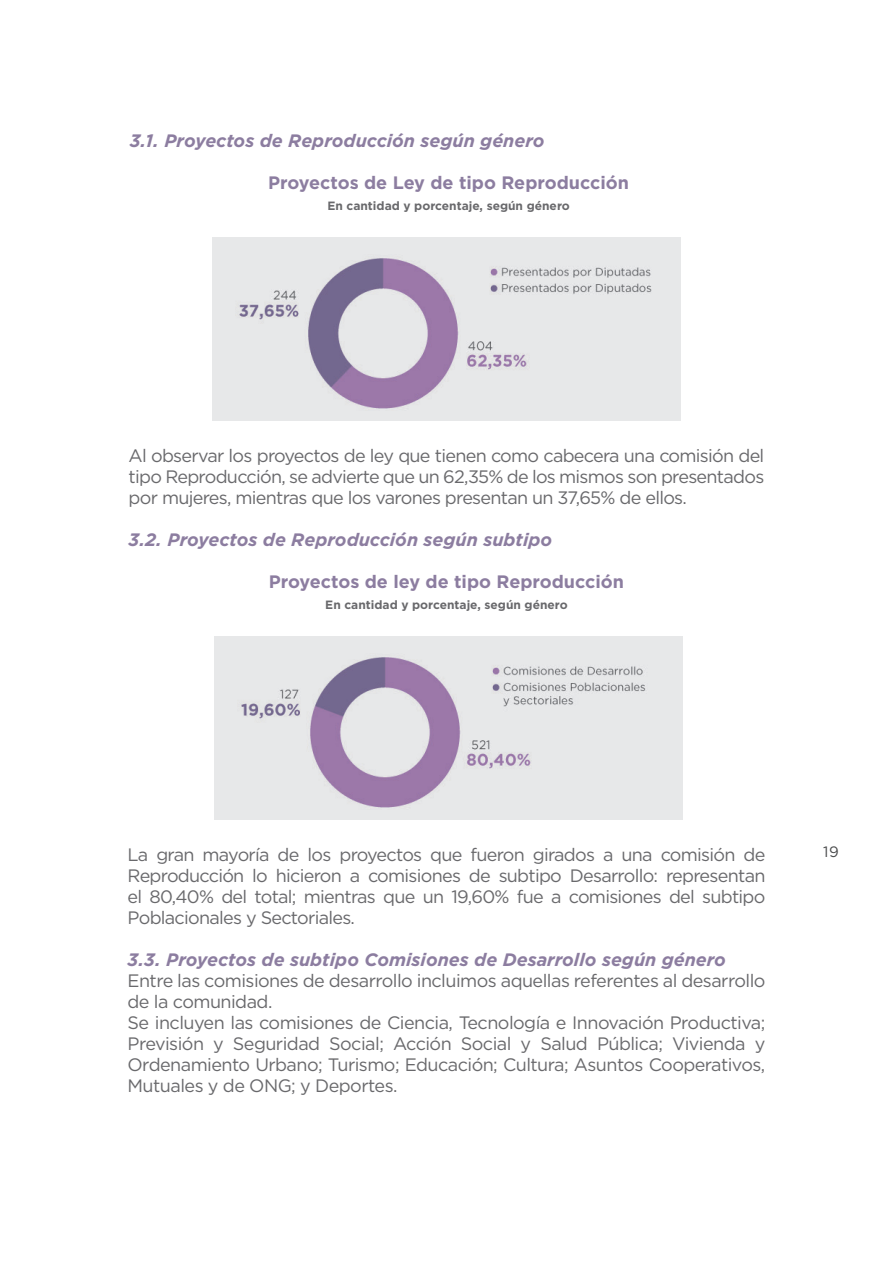
<style>
.page{position:relative;width:893px;height:1263px;background:#fff}
.page>*{position:absolute;margin:0;border:0;box-sizing:border-box;transform-origin:0 0}
.texto_va{font:18px/21px "Gotham";letter-spacing:-.04em;color:#69696c;text-align:justify}
.texto_va-2{font:italic 700 18px "Gotham";color:#8c7da0}
.texto_va-3{font:700 18px "Gotham";color:#8c7da0}
.t1{font:15px "Gotham";color:#4b4c4d}
.texto_va-4{font:700 12px "Gotham";color:#69696c}
</style>
<div class="page">
<img style="left:213px;top:237px;width:467px;height:183px">
<img style="left:215px;top:636px;width:467px;height:183px">
<p class="texto_va-2" style="left:130px;top:129px;width:416px">3.1. Proyectos de Reproducción según género</p>
<p class="texto_va-3" style="left:268px;top:171px;width:362px">Proyectos de Ley de tipo Reproducción</p>
<p class="texto_va-4" style="left:327px;top:198px;width:244px">En cantidad y porcentaje, según género</p>
<p class="texto_va" style="left:129px;top:445px;width:637px">Al observar los proyectos de ley que tienen como cabecera una comisión del tipo Reproducción, se advierte que un 62,35% de los mismos son presentados por mujeres, mientras que los varones presentan un 37,65% de ellos.</p>
<p class="texto_va-2" style="left:129px;top:528px;width:425px">3.2. Proyectos de Reproducción según subtipo</p>
<p class="texto_va-3" style="left:269px;top:570px;width:357px">Proyectos de ley de tipo Reproducción</p>
<p class="texto_va-4" style="left:325px;top:597px;width:244px">En cantidad y porcentaje, según género</p>
<p class="texto_va" style="left:128px;top:844px;width:639px">La gran mayoría de los proyectos que fueron girados a una comisión de Reproducción lo hicieron a comisiones de subtipo Desarrollo: representan el 80,40% del total; mientras que un 19,60% fue a comisiones del subtipo Poblacionales y Sectoriales.</p>
<p class="texto_va-2" style="left:128px;top:948px;width:600px">3.3. Proyectos de subtipo Comisiones de Desarrollo según género</p>
<p class="texto_va" style="left:128px;top:970px;width:639px">Entre las comisiones de desarrollo incluimos aquellas referentes al desarrollo de la comunidad.</p>
<p class="texto_va" style="left:128px;top:1012px;width:639px">Se incluyen las comisiones de Ciencia, Tecnología e Innovación Productiva; Previsión y Seguridad Social; Acción Social y Salud Pública; Vivienda y Ordenamiento Urbano; Turismo; Educación; Cultura; Asuntos Cooperativos, Mutuales y de ONG; y Deportes.</p>
<p class="t1" style="left:823px;top:842px;width:17px">19</p>
</div>
